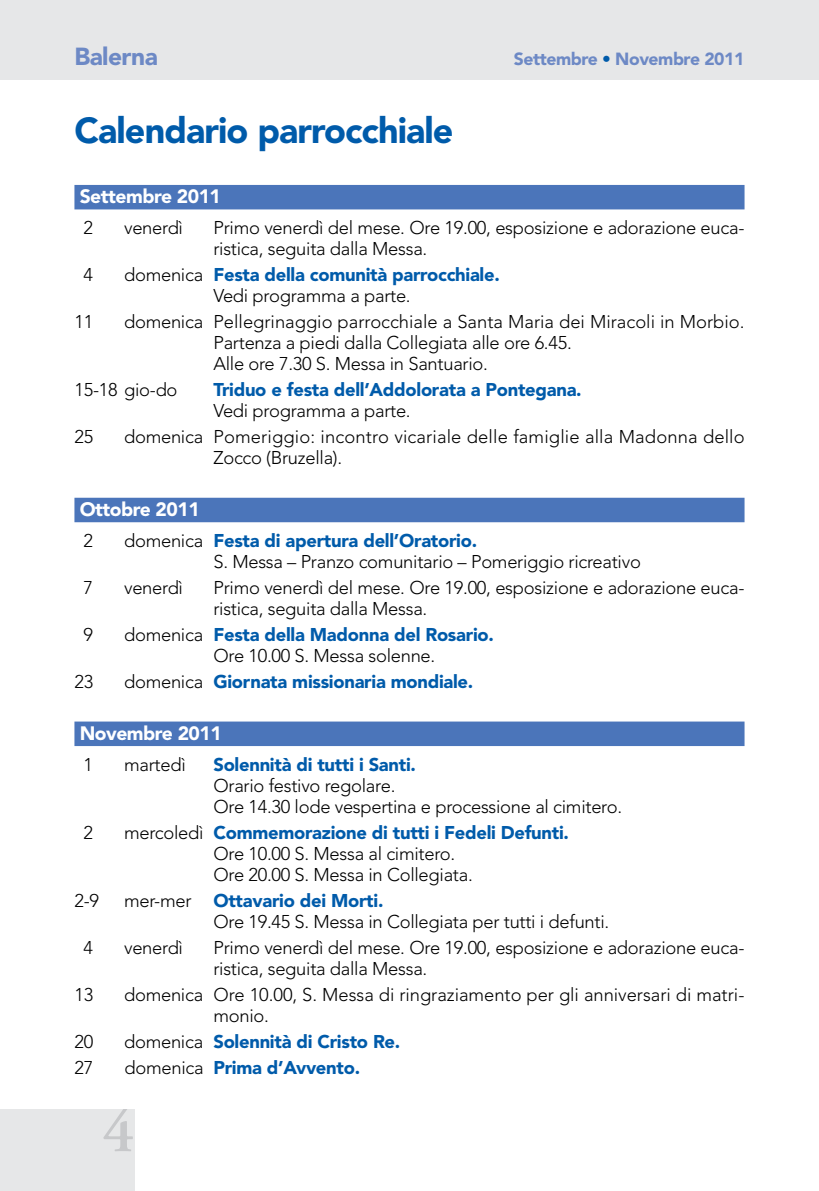
<style>
.page{position:relative;width:819px;height:1191px;background:#fff}
.page>*{position:absolute;margin:0;border:0;box-sizing:border-box;transform-origin:0 0}
.t1{font:600 63px "Adobe Garamond Pro";color:#c7c8ca}
.t2{font:900 35.88px "Avenir";letter-spacing:-.025em;color:#005baa}
.t3{font:900 24.5px "Avenir";letter-spacing:-.025em;color:#6d89c5}
.t4{font:900 19.25px "Avenir";letter-spacing:-.025em;color:#fff}
.t5{font:300 18.38px/21px "Avenir";letter-spacing:-.015em;color:#000}
.t6{font:900 18.38px/21px "Avenir";letter-spacing:-.015em;color:#005baa;text-align:center}
.t7{font:300 18.38px/21px "Avenir";letter-spacing:.005em;color:#000}
.t8{font:900 17.5px "Avenir";letter-spacing:-.025em;color:#6d89c5}
.s1{color:#005baa}
.s2{font-weight:300;color:#000}
.s3{font-weight:900;color:#005baa}
</style>
<div class="page">
<div style="left:0;top:0;width:819px;height:79px;background:#e6e7e8"></div>
<div style="left:0;top:1109px;width:134px;height:82px;background:#e6e7e8"></div>
<div style="left:74px;top:185px;width:670px;height:24px;background:#4b75ba"></div>
<div style="left:74px;top:498px;width:670px;height:24px;background:#4b75ba"></div>
<div style="left:74px;top:721px;width:670px;height:25px;background:#4b75ba"></div>
<h3 class="t3" style="left:74px;top:42px;width:85px">Balerna</h3>
<p class="t8" style="left:514px;top:48px;width:232px">Settembre <span class="s1">•</span> Novembre 2011</p>
<h2 class="t2" style="left:74px;top:108px;width:380px">Calendario parrocchiale</h2>
<p class="t4" style="left:80px;top:185px;width:143px">Settembre 2011</p>
<p class="t5" style="left:83px;top:218px;width:11px">2</p>
<p class="t5" style="left:124px;top:218px;width:60px">venerdì</p>
<p class="t5" style="left:213px;top:218px;width:532px">Primo venerdì del mese. Ore 19.00, esposizione e adorazione euca&shy;ristica, seguita dalla Messa.</p>
<p class="t5" style="left:83px;top:265px;width:11px">4</p>
<p class="t6" style="left:124px;top:264px;width:377px"><span class="s2">domenica</span> Festa della comunità parrocchiale.<br><span class="s2">Vedi programma a parte.</span></p>
<p class="t5" style="left:74px;top:312px;width:20px">11</p>
<p class="t5" style="left:213px;top:312px;width:532px;text-indent:-89px">domenica Pellegrinaggio parrocchiale a Santa Maria dei Miracoli in Morbio.<br>Partenza a piedi dalla Collegiata alle ore 6.45.<br>Alle ore 7.30 S. Messa in Santuario.</p>
<p class="t5" style="left:74px;top:379px;width:105px">15-18 gio-do</p>
<p class="t6" style="left:213px;top:379px;width:370px">Triduo e festa dell’Addolorata a Pontegana.</p>
<p class="t5" style="left:213px;top:400px;width:199px">Vedi programma a parte.</p>
<p class="t5" style="left:74px;top:426px;width:20px">25</p>
<p class="t7" style="left:213px;top:426px;width:533px;text-indent:-89px">domenica Pomeriggio: incontro vicariale delle famiglie alla Madonna dello<br>Zocco (Bruzella).</p>
<p class="t4" style="left:80px;top:498px;width:122px">Ottobre 2011</p>
<p class="t5" style="left:83px;top:530px;width:11px">2</p>
<p class="t5" style="left:213px;top:530px;width:429px;text-indent:-89px">domenica <span class="s3">Festa di apertura dell’Oratorio.<br></span>S. Messa – Pranzo comunitario – Pomeriggio ricreativo</p>
<p class="t5" style="left:83px;top:577px;width:11px">7</p>
<p class="t5" style="left:124px;top:577px;width:60px">venerdì</p>
<p class="t5" style="left:213px;top:577px;width:532px">Primo venerdì del mese. Ore 19.00, esposizione e adorazione euca&shy;ristica, seguita dalla Messa.</p>
<p class="t5" style="left:83px;top:624px;width:11px">9</p>
<p class="t5" style="left:213px;top:624px;width:282px;text-indent:-89px">domenica <span class="s3">Festa della Madonna del Rosario.<br></span>Ore 10.00 S. Messa solenne.</p>
<p class="t5" style="left:74px;top:671px;width:20px">23</p>
<p class="t6" style="left:124px;top:671px;width:351px"><span class="s2">domenica</span> Giornata missionaria mondiale.</p>
<p class="t4" style="left:80px;top:721px;width:144px">Novembre 2011</p>
<p class="t5" style="left:83px;top:754px;width:11px">1</p>
<p class="t5" style="left:124px;top:754px;width:63px">martedì</p>
<p class="t6" style="left:213px;top:754px;width:204px">Solennità di tutti i Santi.</p>
<p class="t5" style="left:213px;top:775px;width:410px">Orario festivo regolare.<br>Ore 14.30 lode vespertina e processione al cimitero.</p>
<p class="t5" style="left:83px;top:822px;width:11px">2</p>
<p class="t5" style="left:213px;top:822px;width:357px;text-indent:-89px">mercoledì <span class="s3">Commemorazione di tutti i Fedeli Defunti.<br></span>Ore 10.00 S. Messa al cimitero.<br>Ore 20.00 S. Messa in Collegiata.</p>
<p class="t5" style="left:74px;top:890px;width:26px">2-9</p>
<p class="t5" style="left:213px;top:890px;width:397px;text-indent:-89px">mer-mer <span class="s3">Ottavario dei Morti.<br></span>Ore 19.45 S. Messa in Collegiata per tutti i defunti.</p>
<p class="t5" style="left:83px;top:937px;width:11px">4</p>
<p class="t5" style="left:124px;top:937px;width:60px">venerdì</p>
<p class="t5" style="left:213px;top:937px;width:532px">Primo venerdì del mese. Ore 19.00, esposizione e adorazione euca&shy;ristica, seguita dalla Messa.</p>
<p class="t5" style="left:74px;top:984px;width:20px">13</p>
<p class="t5" style="left:213px;top:984px;width:532px;text-indent:-89px">domenica Ore 10.00, S. Messa di ringraziamento per gli anniversari di matri&shy;monio.</p>
<p class="t5" style="left:74px;top:1031px;width:20px">20</p>
<p class="t6" style="left:124px;top:1031px;width:278px"><span class="s2">domenica</span> Solennità di Cristo Re.</p>
<p class="t5" style="left:74px;top:1057px;width:20px">27</p>
<p class="t6" style="left:124px;top:1057px;width:237px"><span class="s2">domenica</span> Prima d’Avvento.</p>
<h1 class="t1" style="left:103px;top:1094px;width:34px">4</h1>
</div>
